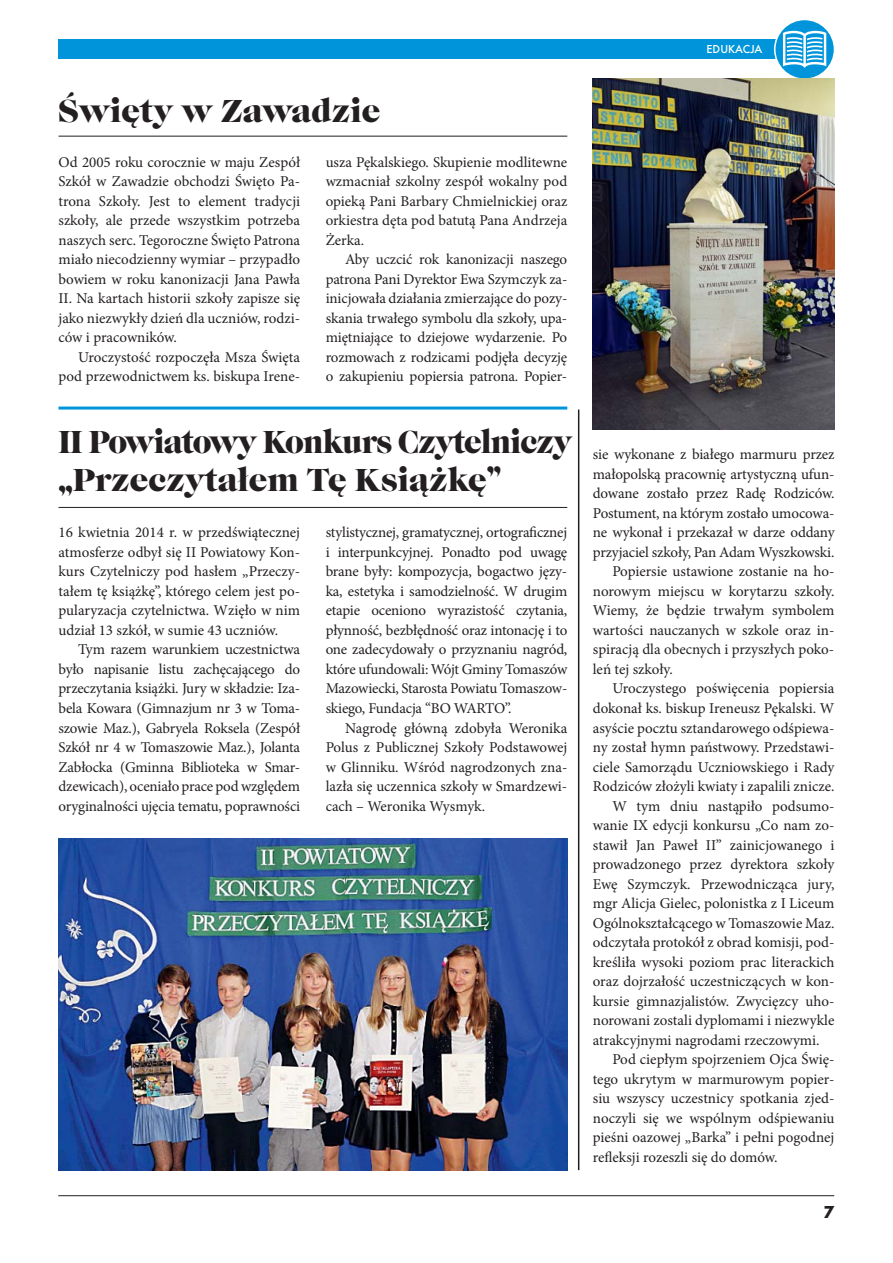
<style>
.page{position:relative;width:893px;height:1263px;background:#fff}
.page>*{position:absolute;margin:0;border:0;box-sizing:border-box;transform-origin:0 0}
.t1{font:33px/37.5px "Caslon Gra DCE";letter-spacing:-.025em;color:#231f20;scale:.95 1}
.t2{font:33px "Caslon Gra DCE";color:#231f20}
.t3{font:700 18px "Futura TCE";color:#231f20}
.t4{font:15px/19.5px "Minion Pro";color:#231f20;text-align:justify}
.t5{font:500 12px "Futura TCE";color:#fff}
</style>
<div class="page">
<hr style="left:58px;top:1195px;width:776px;height:1px;background:#231f20">
<div style="left:58px;top:39px;width:719px;height:19px;background:#0095da"></div>
<svg style="left:775px;top:19px;width:59px;height:60px"></svg>
<div style="left:774px;top:19px;width:61px;height:61px;border:2px solid #fff;border-radius:50%"></div>
<svg style="left:783px;top:31px;width:43px;height:37px"></svg>
<img style="left:593px;top:78px;width:241px;height:351px">
<img style="left:58px;top:838px;width:509px;height:332px">
<svg style="left:58px;top:406px;width:509px;height:4px;background:#3fafe3"></svg>
<hr style="left:578px;top:410px;width:1px;height:760px;background:#231f20">
<hr style="left:58px;top:136px;width:509px;height:1px;background:#231f20">
<hr style="left:58px;top:507px;width:509px;height:1px;background:#231f20">
<h1 class="t2" style="left:58px;top:97px;width:323px">Święty w Zawadzie</h1>
<p class="t4" style="left:326px;top:154px;width:243px">usza Pękalskiego. Skupienie modlitewne wzmacniał szkolny zespół wokalny pod opieką Pani Barbary Chmielnickiej oraz orkiestra dęta pod batutą Pana Andrzeja Żerka.</p>
<p class="t4" style="left:326px;top:251px;width:243px;text-indent:20px">Aby uczcić rok kanonizacji naszego patrona Pani Dyrektor Ewa Szymczyk za&shy;inicjowała działania zmierzające do pozy&shy;skania trwałego symbolu dla szkoły, upa&shy;miętniające to dziejowe wydarzenie. Po rozmowach z rodzicami podjęła decyzję o zakupieniu popiersia patrona. Popier-</p>
<p class="t4" style="left:58px;top:154px;width:243px">Od 2005 roku corocznie w maju Zespół Szkół w Zawadzie obchodzi Święto Pa&shy;trona Szkoły. Jest to element tradycji szkoły, ale przede wszystkim potrzeba naszych serc. Tegoroczne Święto Patrona miało niecodzienny wymiar – przypadło bowiem w roku kanonizacji Jana Pawła II. Na kartach historii szkoły zapisze się jako niezwykły dzień dla uczniów, rodzi&shy;ców i pracowników.</p>
<p class="t4" style="left:58px;top:349px;width:243px;text-align:right">Uroczystość rozpoczęła Msza Święta pod przewodnictwem ks. biskupa Irene-</p>
<h1 class="t1" style="left:58px;top:425px;width:542px">II Powiatowy Konkurs Czytelniczy „Przeczytałem Tę Książkę”</h1>
<p class="t4" style="left:326px;top:524px;width:243px">stylistycznej, gramatycznej, ortograficznej i interpunkcyjnej. Ponadto pod uwagę brane były: kompozycja, bogactwo języ&shy;ka, estetyka i samodzielność. W drugim etapie oceniono wyrazistość czytania, płynność, bezbłędność oraz intonację i to one zadecydowały o przyznaniu nagród, które ufundowali: Wójt Gminy Tomaszów Mazowiecki, Starosta Powiatu Tomaszow&shy;skiego, Fundacja “BO WARTO”.</p>
<p class="t4" style="left:326px;top:719px;width:243px;text-indent:20px">Nagrodę główną zdobyła Weronika Polus z Publicznej Szkoły Podstawowej w Glinniku. Wśród nagrodzonych zna&shy;lazła się uczennica szkoły w Smardzewi&shy;cach – Weronika Wysmyk.</p>
<p class="t4" style="left:58px;top:524px;width:243px">16 kwietnia 2014 r. w przedświątecznej atmosferze odbył się II Powiatowy Kon&shy;kurs Czytelniczy pod hasłem „Przeczy&shy;tałem tę książkę”, którego celem jest po&shy;pularyzacja czytelnictwa. Wzięło w nim udział 13 szkół, w sumie 43 uczniów.</p>
<p class="t4" style="left:58px;top:641px;width:243px;text-indent:20px">Tym razem warunkiem uczestnictwa było napisanie listu zachęcającego do przeczytania książki. Jury w składzie: Iza&shy;bela Kowara (Gimnazjum nr 3 w Toma&shy;szowie Maz.), Gabryela Roksela (Zespół Szkół nr 4 w Tomaszowie Maz.), Jolanta Zabłocka (Gminna Biblioteka w Smar&shy;dzewicach), oceniało prace pod względem oryginalności ujęcia tematu, poprawności</p>
<p class="t5" style="left:707px;top:43px;width:57px">EDUKACJA</p>
<p class="t4" style="left:593px;top:446px;width:243px">sie wykonane z białego marmuru przez</p>
<p class="t4" style="left:593px;top:466px;width:243px">małopolską pracownię artystyczną ufun-</p>
<p class="t4" style="left:593px;top:485px;width:243px">dowane zostało przez Radę Rodziców.</p>
<p class="t4" style="left:593px;top:505px;width:243px">Postument, na którym zostało umocowa-</p>
<p class="t4" style="left:593px;top:524px;width:243px">ne wykonał i przekazał w darze oddany</p>
<p class="t4" style="left:593px;top:544px;width:243px">przyjaciel szkoły, Pan Adam Wyszkowski.</p>
<p class="t4" style="left:612px;top:563px;width:224px">Popiersie ustawione zostanie na ho-</p>
<p class="t4" style="left:593px;top:583px;width:243px">norowym miejscu w korytarzu szkoły.</p>
<p class="t4" style="left:593px;top:602px;width:243px">Wiemy, że będzie trwałym symbolem</p>
<p class="t4" style="left:593px;top:622px;width:243px">wartości nauczanych w szkole oraz in-</p>
<p class="t4" style="left:593px;top:641px;width:243px">spiracją dla obecnych i przyszłych poko-</p>
<p class="t4" style="left:593px;top:661px;width:81px">leń tej szkoły.</p>
<p class="t4" style="left:612px;top:680px;width:224px">Uroczystego poświęcenia popiersia</p>
<p class="t4" style="left:593px;top:700px;width:243px">dokonał ks. biskup Ireneusz Pękalski. W</p>
<p class="t4" style="left:593px;top:719px;width:243px">asyście pocztu sztandarowego odśpiewa-</p>
<p class="t4" style="left:593px;top:739px;width:243px">ny został hymn państwowy. Przedstawi-</p>
<p class="t4" style="left:593px;top:758px;width:243px">ciele Samorządu Uczniowskiego i Rady</p>
<p class="t4" style="left:593px;top:778px;width:243px">Rodziców złożyli kwiaty i zapalili znicze.</p>
<p class="t4" style="left:612px;top:797px;width:224px">W tym dniu nastąpiło podsumo-</p>
<p class="t4" style="left:593px;top:817px;width:243px">wanie IX edycji konkursu „Co nam zo-</p>
<p class="t4" style="left:593px;top:836px;width:243px">stawił Jan Paweł II” zainicjowanego i</p>
<p class="t4" style="left:593px;top:856px;width:243px">prowadzonego przez dyrektora szkoły</p>
<p class="t4" style="left:593px;top:875px;width:243px">Ewę Szymczyk. Przewodnicząca jury,</p>
<p class="t4" style="left:593px;top:895px;width:243px">mgr Alicja Gielec, polonistka z I Liceum</p>
<p class="t4" style="left:593px;top:914px;width:243px">Ogólnokształcącego w Tomaszowie Maz.</p>
<p class="t4" style="left:593px;top:934px;width:243px">odczytała protokół z obrad komisji, pod-</p>
<p class="t4" style="left:593px;top:953px;width:243px">kreśliła wysoki poziom prac literackich</p>
<p class="t4" style="left:593px;top:973px;width:243px">oraz dojrzałość uczestniczących w kon-</p>
<p class="t4" style="left:593px;top:992px;width:243px">kursie gimnazjalistów. Zwycięzcy uho-</p>
<p class="t4" style="left:593px;top:1012px;width:243px">norowani zostali dyplomami i niezwykle</p>
<p class="t4" style="left:593px;top:1031px;width:228px">atrakcyjnymi nagrodami rzeczowymi.</p>
<p class="t4" style="left:612px;top:1051px;width:224px">Pod ciepłym spojrzeniem Ojca Świę-</p>
<p class="t4" style="left:593px;top:1070px;width:243px">tego ukrytym w marmurowym popier-</p>
<p class="t4" style="left:593px;top:1090px;width:243px">siu wszyscy uczestnicy spotkania zjed-</p>
<p class="t4" style="left:593px;top:1109px;width:243px">noczyli się we wspólnym odśpiewaniu</p>
<p class="t4" style="left:593px;top:1129px;width:243px">pieśni oazowej „Barka” i pełni pogodnej</p>
<p class="t4" style="left:593px;top:1148px;width:186px">refleksji rozeszli się do domów.</p>
<p class="t3" style="left:823px;top:1205px;width:12px">7</p>
</div>
